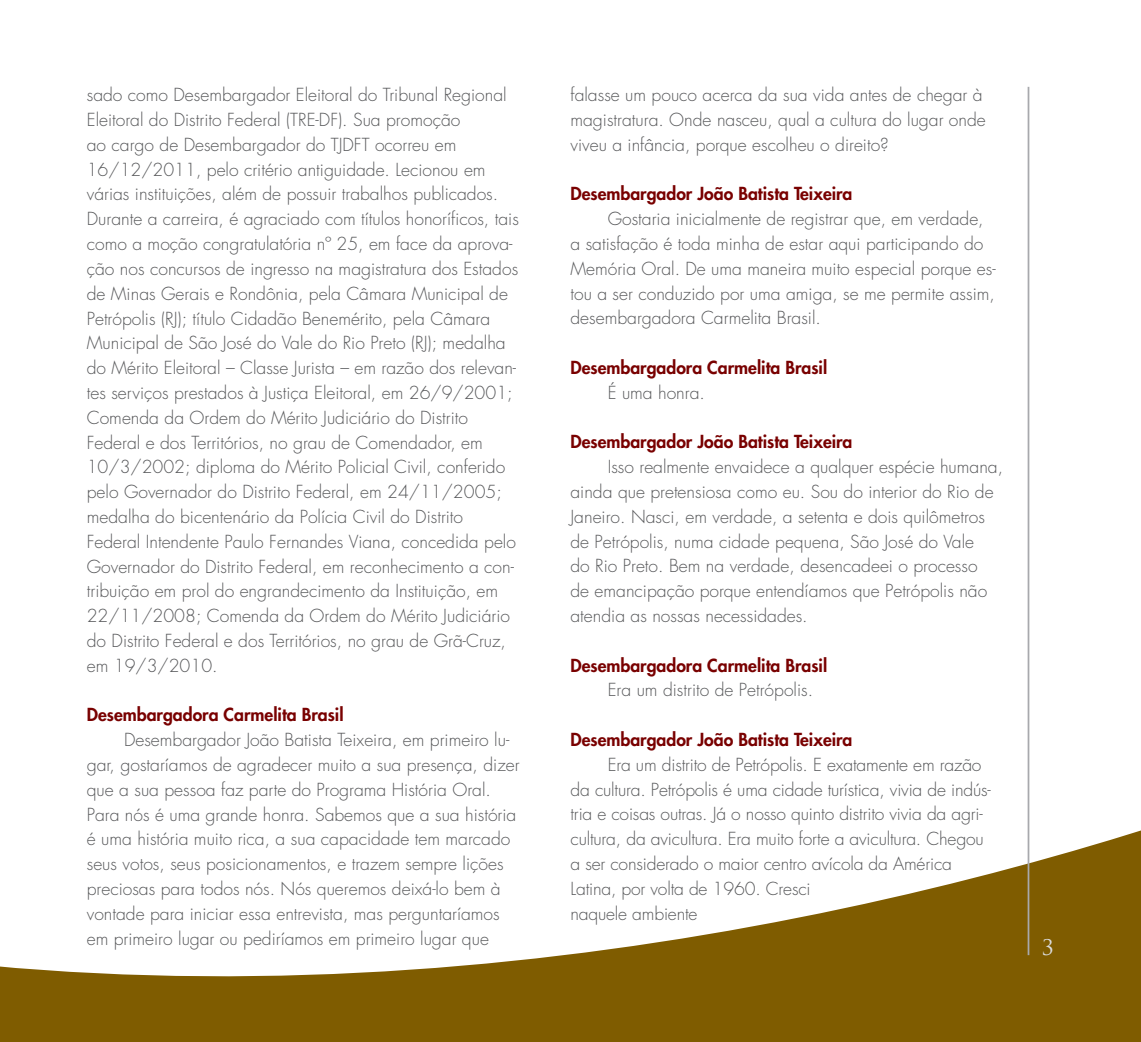
<style>
.page{position:relative;width:1141px;height:1042px;background:#fff}
.page>*{position:absolute;margin:0;border:0;box-sizing:border-box;transform-origin:0 0}
.t1{font:21px "Trajan Pro";color:#dcdddf}
.t2{font:300 17.5px/24.8px "Futura Std";color:#57585a}
.t3{font:800 17.5px "Futura Std";color:#790100}
</style>
<div class="page">
<svg style="left:0;top:819px;width:1141px;height:223px"></svg>
<hr style="left:1028px;top:87px;width:1px;height:868px;background:#a8a9ad">
<p class="t2" style="left:87px;top:83px;width:434px">sado como Desembargador Eleitoral do Tribunal Regional Eleitoral do Distrito Federal (TRE-DF). Sua promoção<br>ao cargo de Desembargador do TJDFT ocorreu em 16/12/2011, pelo critério antiguidade. Lecionou em várias instituições, além de possuir trabalhos publicados.<br>Durante a carreira, é agraciado com títulos honoríficos, tais como a moção congratulatória nº 25, em face da aprova&shy;ção nos concursos de ingresso na magistratura dos Estados de Minas Gerais e Rondônia, pela Câmara Municipal de Petrópolis (RJ); título Cidadão Benemérito, pela Câmara Municipal de São José do Vale do Rio Preto (RJ); medalha do Mérito Eleitoral – Classe Jurista – em razão dos relevan&shy;tes serviços prestados à Justiça Eleitoral, em 26/9/2001; Comenda da Ordem do Mérito Judiciário do Distrito Federal e dos Territórios, no grau de Comendador, em 10/3/2002; diploma do Mérito Policial Civil, conferido pelo Governador do Distrito Federal, em 24/11/2005; medalha do bicentenário da Polícia Civil do Distrito Federal Intendente Paulo Fernandes Viana, concedida pelo Governador do Distrito Federal, em reconhecimento a con&shy;tribuição em prol do engrandecimento da Instituição, em 22/11/2008; Comenda da Ordem do Mérito Judiciário do Distrito Federal e dos Territórios, no grau de Grã-Cruz, em 19/3/2010.</p>
<p class="t3" style="left:87px;top:704px;width:258px">Desembargadora Carmelita Brasil</p>
<p class="t2" style="left:87px;top:728px;width:434px;text-indent:37px">Desembargador João Batista Teixeira, em primeiro lu&shy;gar, gostaríamos de agradecer muito a sua presença, dizer que a sua pessoa faz parte do Programa História Oral.<br>Para nós é uma grande honra. Sabemos que a sua história é uma história muito rica, a sua capacidade tem marcado seus votos, seus posicionamentos, e trazem sempre lições preciosas para todos nós. Nós queremos deixá-lo bem à vontade para iniciar essa entrevista, mas perguntaríamos em primeiro lugar ou pediríamos em primeiro lugar que</p>
<p class="t2" style="left:570px;top:83px;width:417px">falasse um pouco acerca da sua vida antes de chegar à magistratura. Onde nasceu, qual a cultura do lugar onde viveu a infância, porque escolheu o direito?</p>
<p class="t3" style="left:570px;top:183px;width:284px">Desembargador João Batista Teixeira</p>
<p class="t2" style="left:570px;top:207px;width:427px;text-indent:37px">Gostaria inicialmente de registrar que, em verdade, a satisfação é toda minha de estar aqui participando do Memória Oral. De uma maneira muito especial porque es&shy;tou a ser conduzido por uma amiga, se me permite assim, desembargadora Carmelita Brasil.</p>
<p class="t3" style="left:570px;top:356px;width:258px">Desembargadora Carmelita Brasil</p>
<p class="t2" style="left:608px;top:380px;width:99px">É uma honra.</p>
<p class="t3" style="left:570px;top:431px;width:284px">Desembargador João Batista Teixeira</p>
<p class="t2" style="left:570px;top:455px;width:434px;text-indent:37px">Isso realmente envaidece a qualquer espécie humana, ainda que pretensiosa como eu. Sou do interior do Rio de Janeiro. Nasci, em verdade, a setenta e dois quilômetros de Petrópolis, numa cidade pequena, São José do Vale<br>do Rio Preto. Bem na verdade, desencadeei o processo<br>de emancipação porque entendíamos que Petrópolis não atendia as nossas necessidades.</p>
<p class="t3" style="left:570px;top:654px;width:258px">Desembargadora Carmelita Brasil</p>
<p class="t2" style="left:608px;top:678px;width:207px">Era um distrito de Petrópolis.</p>
<p class="t3" style="left:570px;top:728px;width:284px">Desembargador João Batista Teixeira</p>
<p class="t2" style="left:570px;top:752px;width:422px;text-indent:37px">Era um distrito de Petrópolis. E exatamente em razão da cultura. Petrópolis é uma cidade turística, vivia de indús&shy;tria e coisas outras. Já o nosso quinto distrito vivia da agri&shy;cultura, da avicultura. Era muito forte a avicultura. Chegou a ser considerado o maior centro avícola da América Latina, por volta de 1960. Cresci<br>naquele ambiente</p>
<p class="t1" style="left:1042px;top:934px;width:13px">3</p>
</div>
